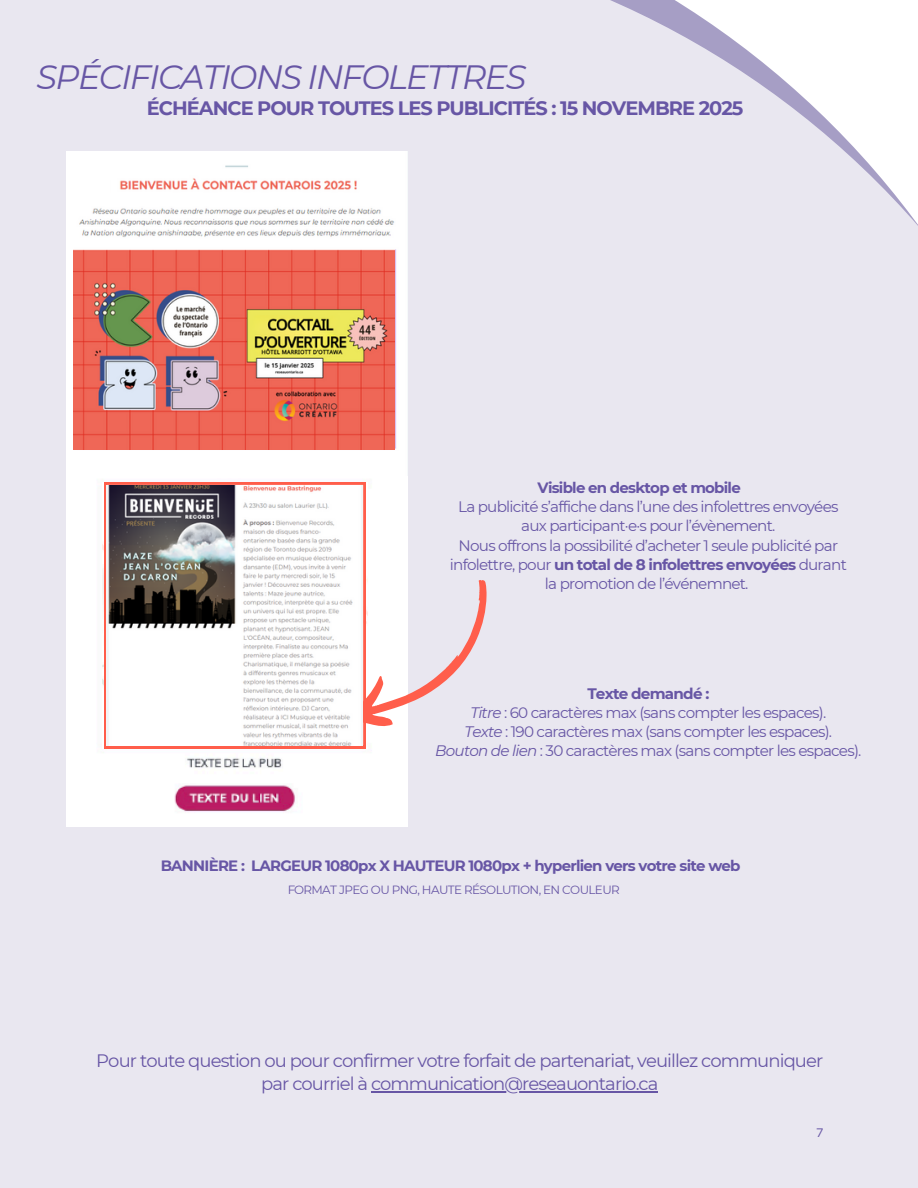
<style>
.page{position:relative;width:918px;height:1188px;background:#e9e7f0}
.page>*{position:absolute;margin:0;border:0;box-sizing:border-box;transform-origin:0 0}
.t1{font:italic 33.75px "Montserrat";letter-spacing:-.05em;color:#6756a5}
.t2{font:700 19.35px "Montserrat";letter-spacing:-.05em;color:#6756a5}
.t3{font:18px/22.5px "Montserrat";letter-spacing:-.05em;color:#6756a5;text-align:center}
.t4{font:15.15px/19.2px "Montserrat";letter-spacing:-.05em;color:#6756a5;text-align:center}
.t5{font:700 15px "Montserrat";letter-spacing:-.05em;color:#6756a5}
.t6{font:12px "Montserrat";letter-spacing:-.05em;color:#6756a5}
.t7{font:11.25px "Open Sauce One";color:#6756a5}
.s1{font-weight:700}
.s2{font-style:italic}
</style>
<div class="page">
<img style="left:67px;top:152px;width:341px;height:675px">
<svg style="left:104px;top:483px;width:261px;height:265px;background:#f26858"></svg>
<svg style="left:363px;top:577px;width:124px;height:167px"></svg>
<img style="left:74px;top:250px;width:320px;height:199px">
<img style="left:112px;top:175px;width:255px;height:21px">
<img style="left:106px;top:486px;width:257px;height:260px">
<hr style="left:371px;top:1091px;width:287px;height:1px;background:#6756a5">
<div style="left:194px;top:457px;width:104px;height:21px;background:#fff"></div>
<h1 class="t1" style="left:37px;top:56px;width:491px">SPÉCIFICATIONS INFOLETTRES</h1>
<p class="t2" style="left:147px;top:96px;width:598px">ÉCHÉANCE POUR TOUTES LES PUBLICITÉS : 15 NOVEMBRE 2025</p>
<p class="t5" style="left:538px;top:479px;width:205px">Visible en desktop et mobile</p>
<p class="t4" style="left:450px;top:497px;width:398px">La publicité s’affiche dans l’une des infolettres envoyées aux participant·e·s pour l’évènement.<br>Nous offrons la possibilité d’acheter 1 seule publicité par infolettre, pour <span class="s1">un total de 8 infolettres envoyées</span> durant la promotion de l’événemnet.</p>
<p class="t4" style="left:435px;top:684px;width:428px"><span class="s1">Texte demandé :<br></span><span class="s2">Titre</span> : 60 caractères max (sans compter les espaces).<br><span class="s2">Texte</span> : 190 caractères max (sans compter les espaces).<br><span class="s2">Bouton de lien</span> : 30 caractères max (sans compter les espaces).</p>
<p class="t5" style="left:161px;top:856px;width:582px">BANNIÈRE : LARGEUR 1080px X HAUTEUR 1080px + hyperlien vers votre site web</p>
<p class="t6" style="left:287px;top:882px;width:334px">FORMAT JPEG OU PNG, HAUTE RÉSOLUTION, EN COULEUR</p>
<p class="t3" style="left:96px;top:1050px;width:729px">Pour toute question ou pour confirmer votre forfait de partenariat, veuillez communiquer par courriel à communication@reseauontario.ca</p>
<p class="t7" style="left:817px;top:1126px;width:8px">7</p>
</div>
